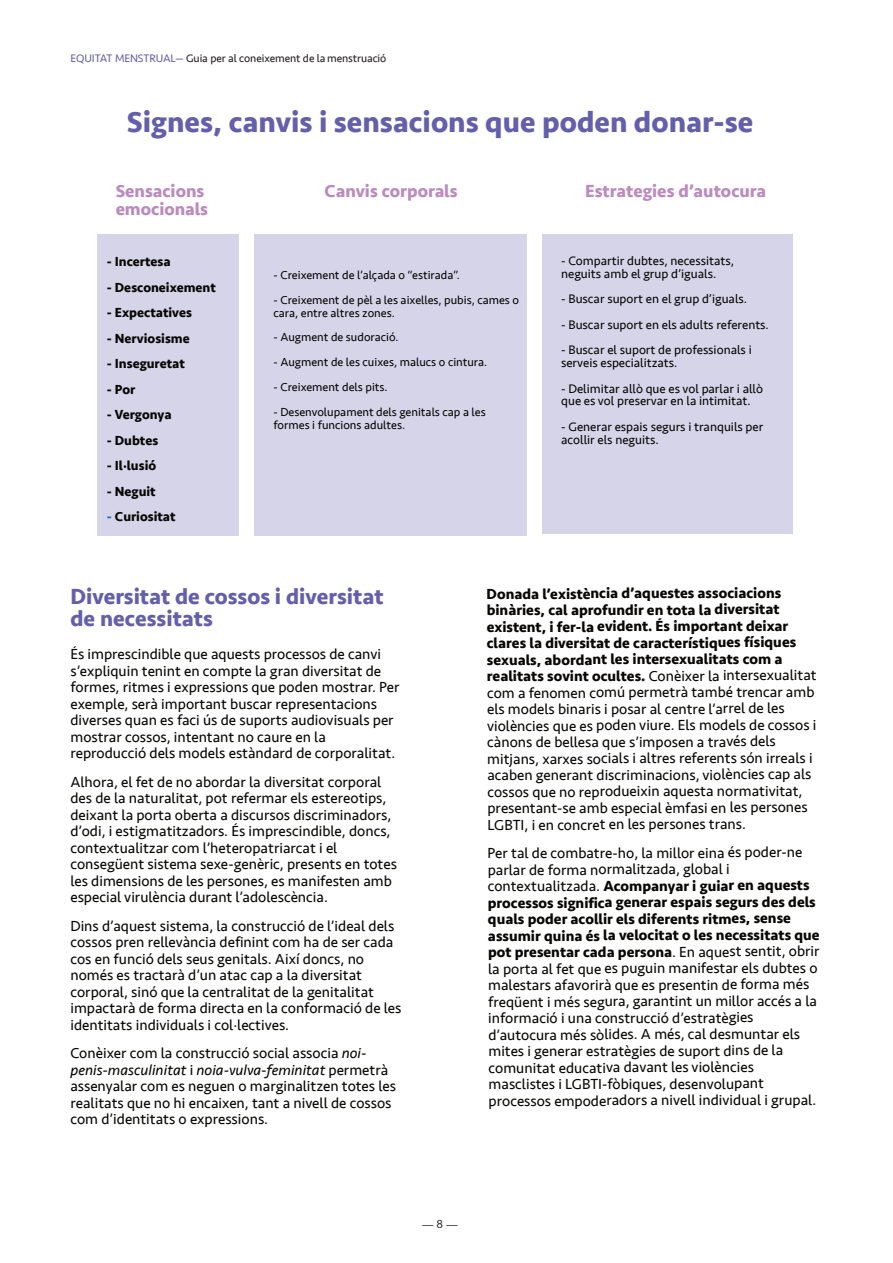
<style>
.page{position:relative;width:893px;height:1263px;background:#fff}
.page>*{position:absolute;margin:0;border:0;box-sizing:border-box;transform-origin:0 0}
.t1{font:700 30px "Seravek";color:#645faa}
.t2{font:700 22.5px/22.5px "Seravek";color:#645faa}
.t3{font:700 18px "Seravek";color:#bb8bbe}
.t4{font:15px/16.5px "Seravek";letter-spacing:-.005em;color:#080704}
.t5{font:700 13.5px "Seravek";color:#080704}
.t6{font:12.75px/12.8px "Seravek";color:#080704}
.t7{font:12px/12.9px "Seravek";color:#080704}
.t8{font:11.25px "Seravek";letter-spacing:-.005em;color:#231f20}
.t9{font:11.25px "Futura BT";color:#231f20}
.s1{color:#645faa}
.s2{color:#1570b9}
.s3{font-style:italic}
.s4{font-weight:700}
</style>
<div class="page">
<div style="left:542px;top:235px;width:251px;height:299px;background:#d6d4e9"></div>
<div style="left:254px;top:235px;width:273px;height:301px;background:#d6d4e9"></div>
<div style="left:98px;top:235px;width:141px;height:301px;background:#d6d4e9"></div>
<p class="t8" style="left:70px;top:52px;width:317px"><span class="s1">EQUITAT MENSTRUAL—</span> Guia per al coneixement de lamenstruació</p>
<h1 class="t1" style="left:127px;top:105px;width:628px">Signes, canvis i sensacions que poden donar-se</h1>
<p class="t3" style="left:116px;top:180px;width:90px">Sensacions</p>
<p class="t3" style="left:585px;top:180px;width:182px">Estrategies d’autocura</p>
<p class="t3" style="left:116px;top:198px;width:94px">emocionals</p>
<p class="t3" style="left:324px;top:180px;width:135px">Canvis corporals</p>
<p class="t5" style="left:107px;top:254px;width:65px">- Incertesa</p>
<p class="t5" style="left:107px;top:279px;width:110px">- Desconeixement</p>
<p class="t5" style="left:107px;top:305px;width:87px">- Expectatives</p>
<p class="t5" style="left:107px;top:330px;width:84px">- Nerviosisme</p>
<p class="t5" style="left:107px;top:356px;width:79px">- Inseguretat</p>
<p class="t5" style="left:107px;top:381px;width:30px">- Por</p>
<p class="t5" style="left:107px;top:407px;width:66px">- Vergonya</p>
<p class="t5" style="left:107px;top:432px;width:53px">- Dubtes</p>
<p class="t5" style="left:107px;top:458px;width:51px">- Il·lusió</p>
<p class="t5" style="left:107px;top:483px;width:50px">- Neguit</p>
<p class="t5" style="left:107px;top:509px;width:70px"><span class="s2">-</span> Curiositat</p>
<p class="t7" style="left:274px;top:268px;width:188px">- Creixement de l’alçada o “estirada”.</p>
<p class="t7" style="left:274px;top:293px;width:247px">- Creixement de pèl a les aixelles, pubis, cames o cara, entre altres zones.</p>
<p class="t7" style="left:274px;top:331px;width:127px">- Augment de sudoració.</p>
<p class="t7" style="left:274px;top:356px;width:215px">- Augment de les cuixes, malucs o cintura.</p>
<p class="t7" style="left:274px;top:381px;width:116px">- Creixement dels pits.</p>
<p class="t7" style="left:274px;top:406px;width:214px">- Desenvolupament dels genitals cap a les formes i funcions adultes.</p>
<p class="t6" style="left:561px;top:255px;width:174px">- Compartir dubtes, necessitats, neguits amb el grup d’iguals.</p>
<p class="t6" style="left:561px;top:293px;width:187px">- Buscar suport en el grup d’iguals.</p>
<p class="t6" style="left:561px;top:318px;width:209px">- Buscar suport en els adults referents.</p>
<p class="t6" style="left:561px;top:344px;width:192px">- Buscar el suport de professionals i serveis especialitzats.</p>
<p class="t6" style="left:561px;top:382px;width:203px">- Delimitar allò que es vol parlar i allò que es vol preservar en la intimitat.</p>
<p class="t6" style="left:561px;top:420px;width:204px">- Generar espais segurs i tranquils per acollir els neguits.</p>
<h2 class="t2" style="left:70px;top:585px;width:315px">Diversitat de cossos i diversitat de necessitats</h2>
<p class="t4" style="left:70px;top:646px;width:331px">És imprescindible que aquests processos de canvi s’expliquin tenint en compte la gran diversitat de formes, ritmes i expressions que poden mostrar. Per exemple, serà important buscar representacions diverses quan es faci ús de suports audiovisuals per mostrar cossos, intentant no caure en la reproducció dels models estàndard de corporalitat.</p>
<p class="t4" style="left:70px;top:774px;width:328px">Alhora, el fet de no abordar la diversitat corporal des de la naturalitat, pot refermar els estereotips, deixant la porta oberta a discursos discriminadors, d’odi, i estigmatitzadors. És imprescindible, doncs, contextualitzar com l’heteropatriarcat i el consegüent sistema sexe-genèric, presents en totes les dimensions de les persones, es manifesten amb especial virulència durant l’adolescència.</p>
<p class="t4" style="left:70px;top:918px;width:332px">Dins d’aquest sistema, la construcció de l’ideal dels cossos pren rellevància definint com ha de ser cada cos en funció dels seus genitals. Així doncs, no només es tractarà d’un atac cap a la diversitat corporal, sinó que la centralitat de la genitalitat impactarà de forma directa en la conformació de les identitats individuals i col·lectives.</p>
<p class="t4" style="left:70px;top:1045px;width:327px">Conèixer com la construcció social associa <span class="s3">noi&shy;penis-masculinitat</span> i <span class="s3">noia-vulva-feminitat</span> permetrà assenyalar com es neguen o marginalitzen totes les realitats que no hi encaixen, tant a nivell de cossos com d’identitats o expressions.</p>
<p class="t4" style="left:487px;top:585px;width:332px"><span class="s4">Donada l’existència d’aquestes associacions binàries, cal aprofundir en tota la diversitat existent, i fer-la evident. És important deixar clares la diversitat de característiques físiques sexuals, abordant les intersexualitats com a realitats sovint ocultes.</span> Conèixer la intersexualitat com a fenomen comú permetrà també trencar amb els models binaris i posar al centre l’arrel de les violències que es poden viure. Els models de cossos i cànons de bellesa que s’imposen a través dels mitjans, xarxes socials i altres referents són irreals i acaben generant discriminacions, violències cap als cossos que no reprodueixin aquesta normativitat, presentant-se amb especial èmfasi en les persones LGBTI, i en concret en les persones trans.</p>
<p class="t4" style="left:488px;top:845px;width:334px">Per tal de combatre-ho, la millor eina és poder-ne parlar de forma normalitzada, global i contextualitzada. <span class="s4">Acompanyar i guiar en aquests processos significa generar espais segurs des dels quals poder acollir els diferents ritmes, sense assumir quina és la velocitat o les necessitats que pot presentar cada persona</span>. En aquest sentit, obrir la porta al fet que es puguin manifestar els dubtes o malestars afavorirà que es presentin de forma més freqüent i més segura, garantint un millor accés a la informació i una construcció d’estratègies d’autocura més sòlides. A més, cal desmuntar els mites i generar estratègies de suport dins de la comunitat educativa davant les violències masclistes i LGBTI-fòbiques, desenvolupant processos empoderadors a nivell individual i grupal.</p>
<p class="t9" style="left:422px;top:1219px;width:37px">—8—</p>
</div>
